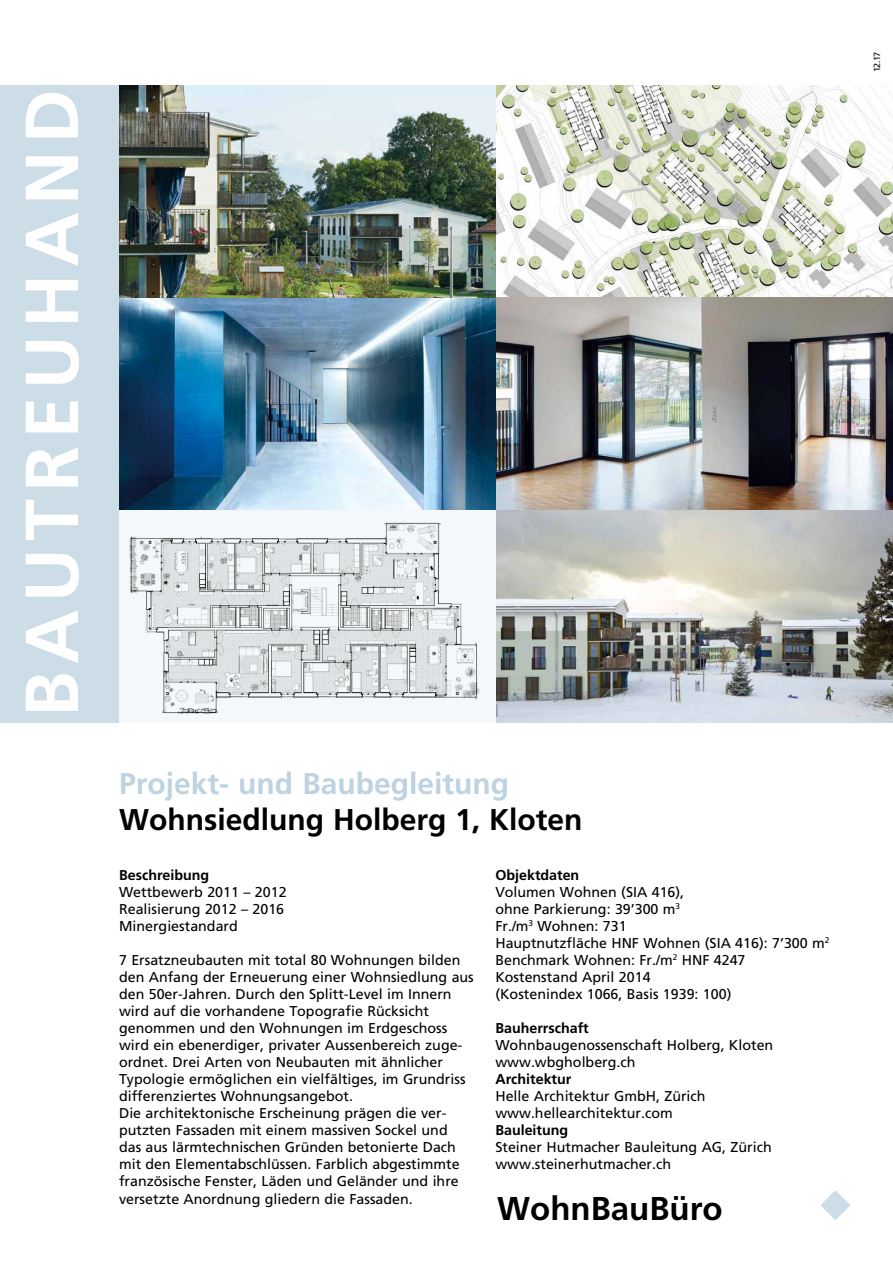
<style>
.page{position:relative;width:893px;height:1263px;background:#fff}
.page>*{position:absolute;margin:0;border:0;box-sizing:border-box;transform-origin:0 0}
.t1{font:700 75px "Frutiger";letter-spacing:.1em;color:#fff}
.t2{font:700 33px "Frutiger";color:#000}
.t3{font:700 30px "Frutiger";color:#000}
.t4{font:700 30px "Frutiger";color:#bdd3e1}
.t5{font:14.25px/17.1px "Frutiger";color:#000}
.t6{font:700 14.25px "Frutiger";color:#000}
.t7{font:9px "Frutiger";color:#000}
</style>
<div class="page">
<div style="left:0;top:85px;width:119px;height:638px;background:#ccdde7"></div>
<svg style="left:820px;top:1190px;width:30px;height:30px"></svg>
<img style="left:119px;top:85px;width:774px;height:638px">
<svg style="left:119px;top:510px;width:376px;height:213px;fill:#eff2f3"></svg>
<h1 class="t1" style="left:8px;top:717px;width:629px;rotate:-90deg">BAUTREUHAND</h1>
<h3 class="t4" style="left:119px;top:766px;width:392px">Projekt- und Baubegleitung</h3>
<h3 class="t3" style="left:119px;top:802px;width:465px">Wohnsiedlung Holberg 1, Kloten</h3>
<p class="t6" style="left:119px;top:866px;width:92px">Beschreibung</p>
<p class="t5" style="left:119px;top:883px;width:169px">Wettbewerb 2011 – 2012<br>Realisierung 2012 – 2016<br>Minergiestandard</p>
<p class="t5" style="left:119px;top:951px;width:356px">7 Ersatzneubauten mit total 80 Wohnungen bilden den Anfang der Erneuerung einer Wohnsiedlung aus den 50er-Jahren. Durch den Splitt-Level im Innern wird auf die vorhandene Topografie Rücksicht genommen und den Wohnungen im Erdgeschoss wird ein ebenerdiger, privater Aussenbereich zuge&shy;ordnet. Drei Arten von Neubauten mit ähnlicher Typologie ermöglichen ein vielfältiges, im Grundriss differenziertes Wohnungsangebot.<br>Die architektonische Erscheinung prägen die ver&shy;putzten Fassaden mit einem massiven Sockel und<br>das aus lärmtechnischen Gründen betonierte Dach mit den Elementabschlüssen. Farblich abgestimmte französische Fenster, Läden und Geländer und ihre versetzte Anordnung gliedern die Fassaden.</p>
<p class="t6" style="left:495px;top:866px;width:85px">Objektdaten</p>
<p class="t5" style="left:495px;top:883px;width:336px">Volumen Wohnen (SIA 416),<br>ohne Parkierung: 39’300 m<sup>3<br></sup>Fr./m<sup>3</sup> Wohnen: 731<br>Hauptnutzfläche HNF Wohnen (SIA 416): 7’300 m<sup>2<br></sup>Benchmark Wohnen: Fr./m<sup>2</sup> HNF 4247<br>Kostenstand April 2014<br>(Kostenindex 1066, Basis 1939: 100)</p>
<p class="t6" style="left:495px;top:1020px;width:95px">Bauherrschaft</p>
<p class="t5" style="left:495px;top:1036px;width:279px">Wohnbaugenossenschaft Holberg, Kloten www.wbgholberg.ch</p>
<p class="t6" style="left:495px;top:1071px;width:78px">Architektur</p>
<p class="t5" style="left:495px;top:1087px;width:212px">Helle Architektur GmbH, Zürich www.hellearchitektur.com</p>
<p class="t6" style="left:495px;top:1122px;width:74px">Bauleitung</p>
<p class="t5" style="left:495px;top:1139px;width:278px">Steiner Hutmacher Bauleitung AG, Zürich www.steinerhutmacher.ch</p>
<h2 class="t2" style="left:497px;top:1189px;width:227px">WohnBauBüro</h2>
<p class="t7" style="left:872px;top:72px;width:22px;rotate:-90deg">12.17</p>
</div>
